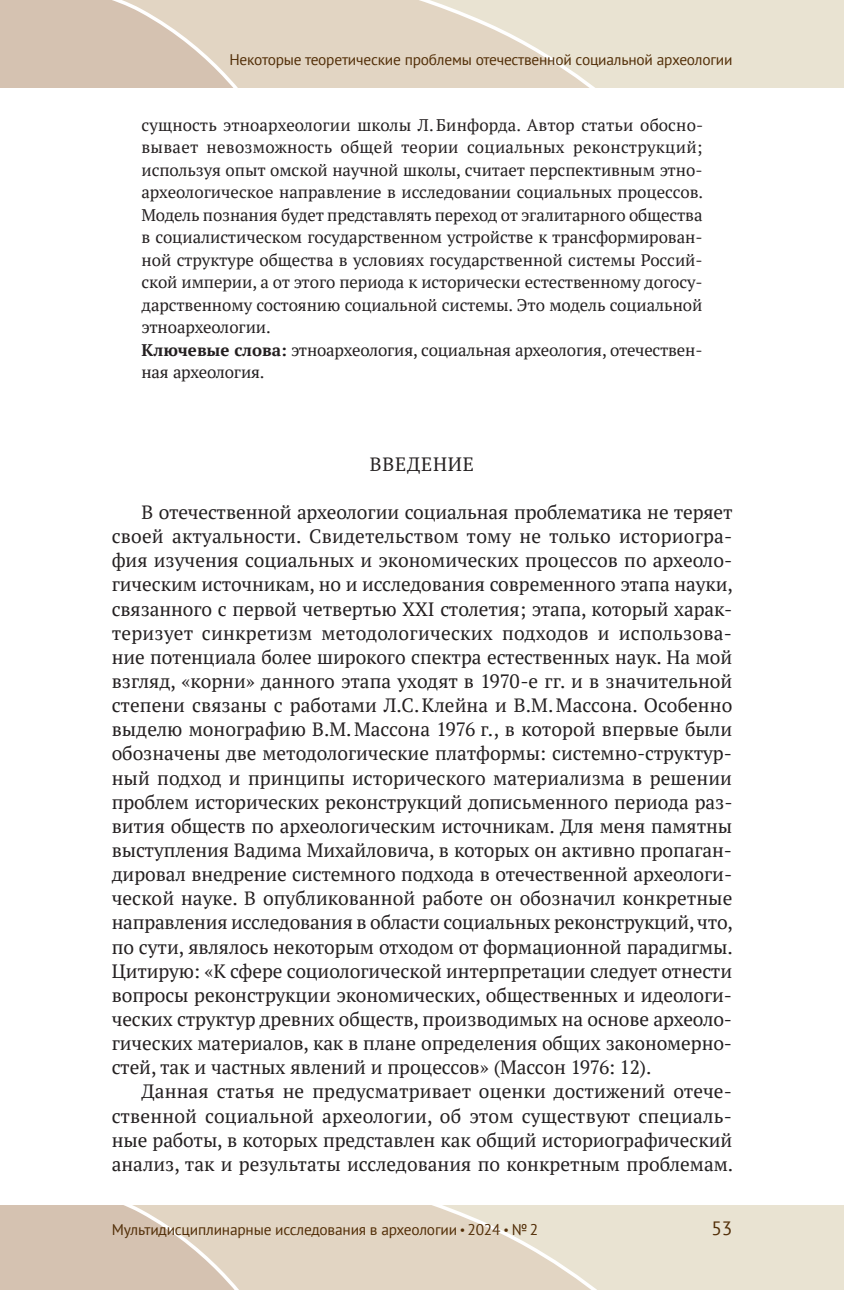
<style>
.page{position:relative;width:844px;height:1290px;background:#fff}
.page>*{position:absolute;margin:0;border:0;box-sizing:border-box;transform-origin:0 0}
.t1{font:19.25px/24.2px "PT Serif";letter-spacing:-.005em;color:#231f20;text-align:justify}
.t2{font:19.25px "PT Serif";letter-spacing:.04em;color:#231f20}
.t3{font:19.25px "PT Sans";color:#522e07}
.t4{font:16.8px/22.4px "PT Serif";letter-spacing:-.005em;color:#231f20}
.t5{font:15.4px "PT Sans";letter-spacing:-.015em;color:#522e07}
.s1{font-weight:700}
.s2{font-size:12.25px}
</style>
<div class="page">
<svg style="left:0;top:0;width:308px;height:88px;background:#dacab9"></svg>
<svg style="left:308px;top:0;width:535px;height:88px;background:#e6ddcc"></svg>
<svg style="left:0;top:1205px;width:308px;height:85px;background:#dacab9"></svg>
<svg style="left:308px;top:1205px;width:535px;height:85px;background:#e6ddcc"></svg>
<p class="t5" style="left:229px;top:50px;width:504px">Некоторые теоретические проблемы отечественной социальной археологии</p>
<p class="t4" style="left:141px;top:113px;width:563px">сущность этноархеологии школы Л.Бинфорда. Автор статьи обосно&shy;вывает невозможность общей теории социальных реконструкций; используя опыт омской научной школы, считает перспективным этно&shy;археологическое направление в исследовании социальных процессов.<br>Модель познания будет представлять переход от эгалитарного общества в социалистическом государственном устройстве к трансформирован&shy;ной структуре общества в условиях государственной системы Россий&shy;ской империи, а от этого периода к исторически естественному догосу&shy;дарственному состоянию социальной системы. Это модель социальной этноархеологии.<br><span class="s1">Ключевые слова:</span> этноархеология, социальная археология, отечествен&shy;ная археология.</p>
<p class="t2" style="left:370px;top:451px;width:106px">ВВЕДЕНИЕ</p>
<p class="t1" style="left:112px;top:500px;width:622px;text-indent:30px">В отечественной археологии социальная проблематика не теряет своей актуальности. Свидетельством тому не только историогра&shy;фия изучения социальных и экономических процессов по археоло&shy;гическим источникам, но и исследования современного этапа науки, связанного с первой четвертью XXI столетия; этапа, который харак&shy;теризует синкретизм методологических подходов и использова&shy;ние потенциала более широкого спектра естественных наук. На мой взгляд, «корни» данного этапа уходят в 1970‑е гг. и в значительной степени связаны с работами Л.С.Клейна и В.М.Массона. Особенно выделю монографию В.М.Массона 1976 г., в которой впервые были обозначены две методологические платформы: системно-структур&shy;ный подход и принципы исторического материализма в решении проблем исторических реконструкций дописьменного периода раз&shy;вития обществ по археологическим источникам. Для меня памятны выступления Вадима Михайловича, в которых он активно пропаган&shy;дировал внедрение системного подхода в отечественной археологи&shy;ческой науке. В опубликованной работе он обозначил конкретные направления исследования в области социальных реконструкций, что, по сути, являлось некоторым отходом от формационной парадигмы.<br>Цитирую: «К сфере социологической интерпретации следует отнести вопросы реконструкции экономических, общественных и идеологи&shy;ческих структур древних обществ, производимых на основе археоло&shy;гических материалов, как в плане определения общих закономерно&shy;стей, так и частных явлений и процессов» (Массон 1976: 12).</p>
<p class="t1" style="left:112px;top:1079px;width:623px;text-indent:30px">Данная статья не предусматривает оценки достижений отече&shy;ственной социальной археологии, об этом существуют специаль&shy;ные работы, в которых представлен как общий историографический анализ, так и результаты исследования по конкретным проблемам.</p>
<p class="t5" style="left:112px;top:1220px;width:428px">Мультидисциплинарные исследования в археологии <span class="s2">•</span> 2024 <span class="s2">•</span> №2</p>
<p class="t3" style="left:711px;top:1216px;width:22px">53</p>
</div>
